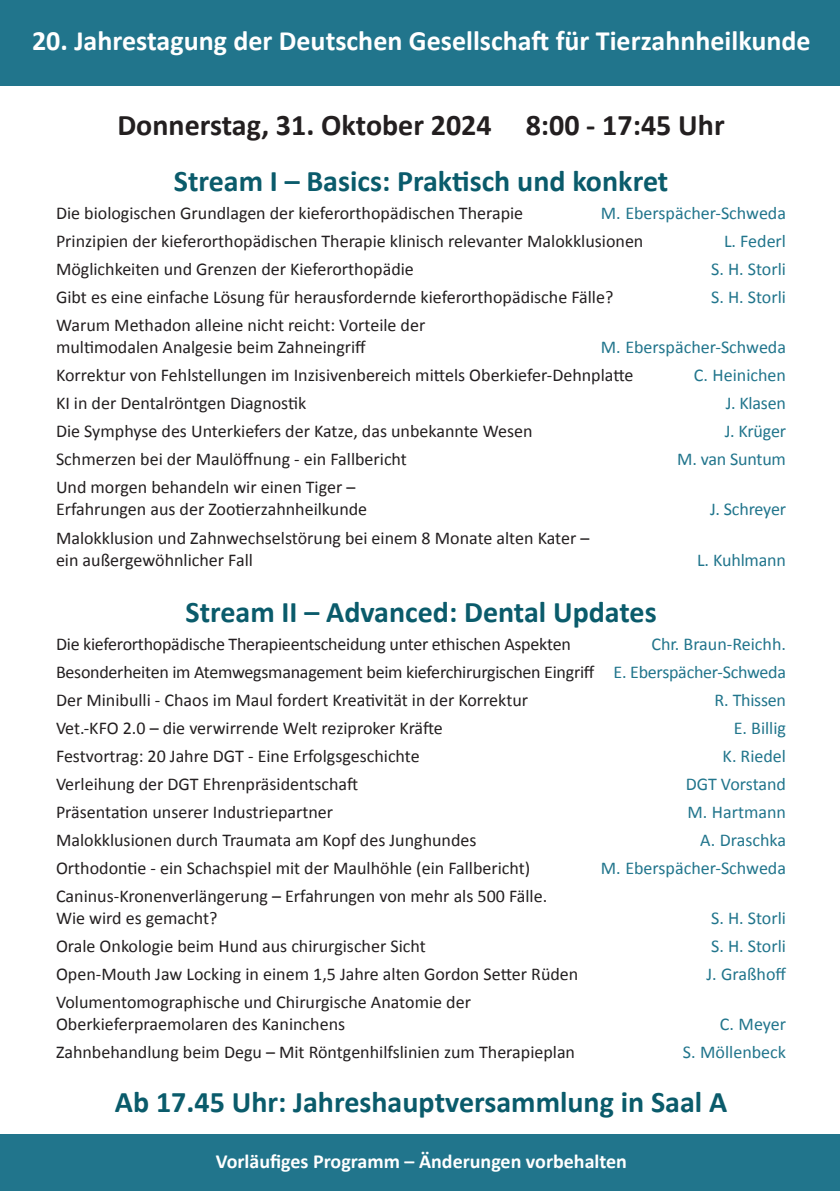
<style>
.page{position:relative;width:840px;height:1191px;background:#fff}
.page>*{position:absolute;margin:0;border:0;box-sizing:border-box;transform-origin:0 0}
.t1{font:700 30px "Calibri";color:#0a5b6b}
.t2{font:700 30px "Calibri";color:#231f20}
.t3{font:700 28px "Calibri";color:#fff}
.t4{font:700 20px "Calibri";color:#fff}
.t5{font:18px "Calibri";color:#231f20}
.t6{font:18px "Calibri";color:#21758c}
.s1{color:#21758c}
</style>
<div class="page">
<div style="left:0;top:1134px;width:839px;height:57px;background:#21758c"></div>
<div style="left:0;top:0;width:839px;height:85px;background:#21758c"></div>
<p class="t3" style="left:32px;top:29px;width:779px">20. Jahrestagung der Deutschen Gesellschaft für Tierzahnheilkunde</p>
<p class="t2" style="left:117px;top:113px;width:608px">Donnerstag, 31. Oktober 2024 8:00 ‐ 17:45 Uhr</p>
<p class="t1" style="left:174px;top:169px;width:495px">Stream I – Basics: Praktisch und konkret</p>
<p class="t5" style="left:56px;top:206px;width:468px">Die biologischen Grundlagen der kieferorthopädischen Therapie</p>
<p class="t6" style="left:600px;top:206px;width:187px">M. Eberspächer‐Schweda</p>
<p class="t5" style="left:56px;top:234px;width:588px">Prinzipien der kieferorthopädischen Therapie klinisch relevanter Malokklusionen</p>
<p class="t6" style="left:723px;top:234px;width:63px">L. Federl</p>
<p class="t5" style="left:56px;top:262px;width:359px">Möglichkeiten und Grenzen der Kieferorthopädie</p>
<p class="t6" style="left:710px;top:262px;width:76px">S. H. Storli</p>
<p class="t5" style="left:56px;top:290px;width:558px">Gibt es eine einfache Lösung für herausfordernde kieferorthopädische Fälle?</p>
<p class="t6" style="left:710px;top:290px;width:76px">S. H. Storli</p>
<p class="t5" style="left:56px;top:318px;width:370px">Warum Methadon alleine nicht reicht: Vorteile der</p>
<p class="t5" style="left:56px;top:340px;width:311px">multimodalen Analgesie beim Zahneingriff</p>
<p class="t6" style="left:600px;top:340px;width:187px">M. Eberspächer‐Schweda</p>
<p class="t5" style="left:56px;top:368px;width:578px">Korrektur von Fehlstellungen im Inzisivenbereich mittels Oberkiefer‐Dehnplatte</p>
<p class="t6" style="left:693px;top:368px;width:94px">C. Heinichen</p>
<p class="t5" style="left:56px;top:396px;width:252px">KI in der Dentalröntgen Diagnostik</p>
<p class="t6" style="left:725px;top:396px;width:62px">J. Klasen</p>
<p class="t5" style="left:56px;top:424px;width:477px">Die Symphyse des Unterkiefers der Katze, das unbekannte Wesen</p>
<p class="t6" style="left:724px;top:424px;width:63px">J. Krüger</p>
<p class="t5" style="left:56px;top:452px;width:352px">Schmerzen bei der Maulöffnung ‐ ein Fallbericht</p>
<p class="t6" style="left:676px;top:452px;width:110px">M. van Suntum</p>
<p class="t5" style="left:56px;top:480px;width:301px">Und morgen behandeln wir einen Tiger –</p>
<p class="t5" style="left:56px;top:502px;width:312px">Erfahrungen aus der Zootierzahnheilkunde</p>
<p class="t6" style="left:709px;top:502px;width:77px">J. Schreyer</p>
<p class="t5" style="left:56px;top:530px;width:534px">Malokklusion und Zahnwechselstörung bei einem 8 Monate alten Kater –</p>
<p class="t5" style="left:56px;top:552px;width:198px">ein außergewöhnlicher Fall</p>
<p class="t6" style="left:696px;top:552px;width:90px">L. Kuhlmann</p>
<p class="t1" style="left:185px;top:599px;width:472px">Stream II – Advanced: Dental Updates</p>
<p class="t5" style="left:56px;top:636px;width:516px">Die kieferorthopädische Therapieentscheidung unter ethischen Aspekten</p>
<p class="t6" style="left:651px;top:636px;width:136px">Chr. Braun‐Reichh.</p>
<p class="t5" style="left:56px;top:664px;width:731px">Besonderheiten im Atemwegsmanagement beim kieferchirurgischen Eingriff <span class="s1">E. Eberspächer‐Schweda</span></p>
<p class="t5" style="left:56px;top:692px;width:473px">Der Minibulli ‐ Chaos im Maul fordert Kreativität in der Korrektur</p>
<p class="t6" style="left:714px;top:692px;width:73px">R. Thissen</p>
<p class="t5" style="left:56px;top:720px;width:388px">Vet.‐KFO 2.0 – die verwirrende Welt reziproker Kräfte</p>
<p class="t6" style="left:733px;top:720px;width:54px">E. Billig</p>
<p class="t5" style="left:56px;top:748px;width:365px">Festvortrag: 20 Jahre DGT ‐ Eine Erfolgsgeschichte</p>
<p class="t6" style="left:722px;top:748px;width:65px">K. Riedel</p>
<p class="t5" style="left:56px;top:776px;width:303px">Verleihung der DGT Ehrenpräsidentschaft</p>
<p class="t6" style="left:685px;top:776px;width:102px">DGT Vorstand</p>
<p class="t5" style="left:56px;top:804px;width:278px">Präsentation unserer Industriepartner</p>
<p class="t6" style="left:687px;top:804px;width:100px">M. Hartmann</p>
<p class="t5" style="left:56px;top:832px;width:422px">Malokklusionen durch Traumata am Kopf des Junghundes</p>
<p class="t6" style="left:699px;top:832px;width:87px">A. Draschka</p>
<p class="t5" style="left:56px;top:860px;width:475px">Orthodontie ‐ ein Schachspiel mit der Maulhöhle (ein Fallbericht)</p>
<p class="t6" style="left:600px;top:860px;width:187px">M. Eberspächer‐Schweda</p>
<p class="t5" style="left:56px;top:888px;width:492px">Caninus‐Kronenverlängerung – Erfahrungen von mehr als 500 Fälle.</p>
<p class="t5" style="left:56px;top:910px;width:163px">Wie wird es gemacht?</p>
<p class="t6" style="left:710px;top:910px;width:76px">S. H. Storli</p>
<p class="t5" style="left:56px;top:938px;width:371px">Orale Onkologie beim Hund aus chirurgischer Sicht</p>
<p class="t6" style="left:710px;top:938px;width:76px">S. H. Storli</p>
<p class="t5" style="left:56px;top:966px;width:523px">Open‐Mouth Jaw Locking in einem 1,5 Jahre alten Gordon Setter Rüden</p>
<p class="t6" style="left:706px;top:966px;width:81px">J. Graßhoff</p>
<p class="t5" style="left:56px;top:994px;width:416px">Volumentomographische und Chirurgische Anatomie der</p>
<p class="t5" style="left:56px;top:1016px;width:290px">Oberkieferpraemolaren des Kaninchens</p>
<p class="t6" style="left:719px;top:1016px;width:68px">C. Meyer</p>
<p class="t5" style="left:56px;top:1044px;width:520px">Zahnbehandlung beim Degu – Mit Röntgenhilfslinien zum Therapieplan</p>
<p class="t6" style="left:682px;top:1044px;width:105px">S. Möllenbeck</p>
<p class="t1" style="left:115px;top:1089px;width:613px">Ab 17.45 Uhr: Jahreshauptversammlung in Saal A</p>
<p class="t4" style="left:216px;top:1152px;width:412px">Vorläufiges Programm – Änderungen vorbehalten</p>
</div>
